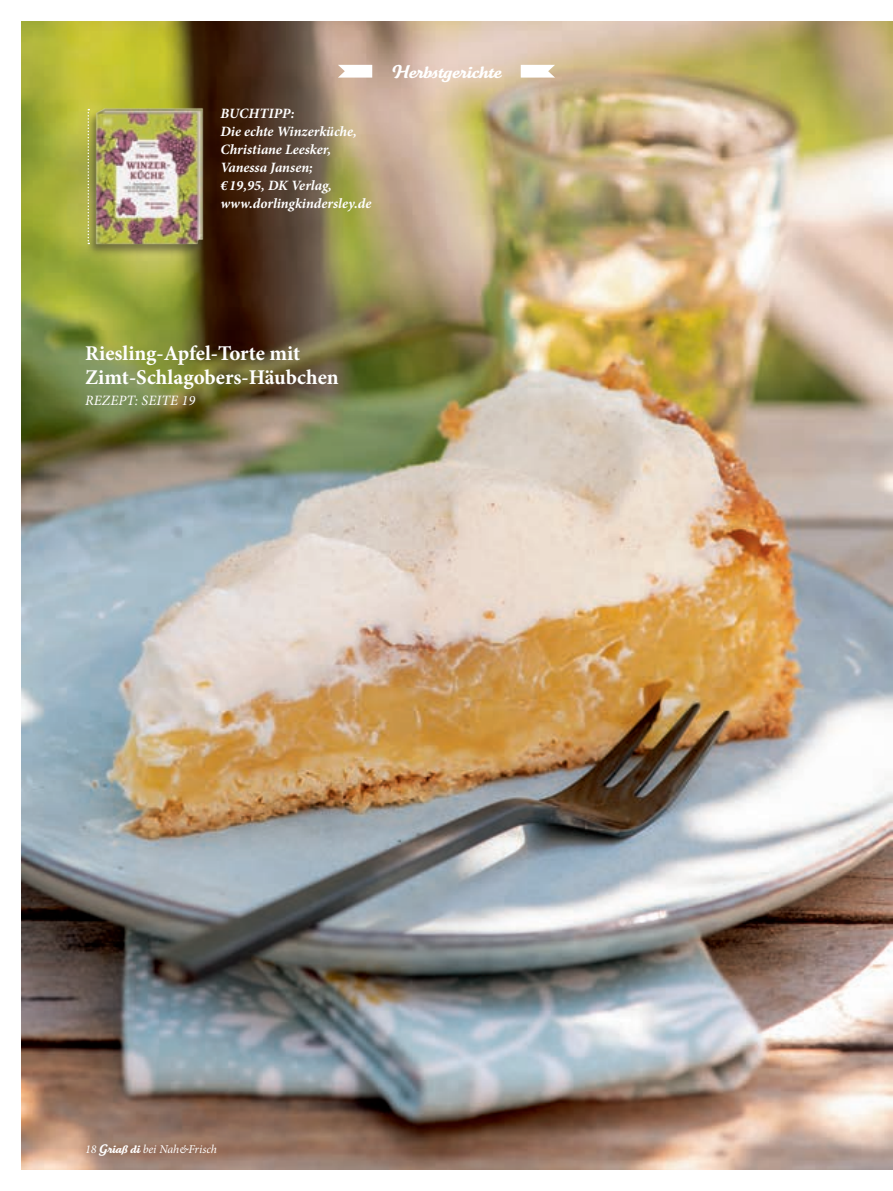
<style>
.page{position:relative;width:893px;height:1191px;background:#fff}
.page>*{position:absolute;margin:0;border:0;box-sizing:border-box;transform-origin:0 0}
.t1{font:700 21px/24px "Minion Pro";color:#fff}
.t2{font:18px "Tartine Script Pro Bld";color:#fff}
.t3{font:italic 700 14.25px/18px "Minion Pro";color:#fff}
.t4{font:italic 14.25px "Minion Pro";letter-spacing:.01em;color:#fff}
.t5{font:italic 12px "Minion Pro";color:#fff}
.s1{font-family:"Tartine Script Pro Bld";font-style:normal}
</style>
<div class="page">
<img style="left:21px;top:21px;width:872px;height:1148px">
<svg style="left:338px;top:65px;width:34px;height:13px"></svg>
<svg style="left:521px;top:65px;width:34px;height:13px"></svg>
<div style="left:86px;top:107px;width:121px;height:149px;background:#231f20;opacity:.49"></div>
<img style="left:93px;top:106px;width:113px;height:141px">
<svg style="left:88px;top:109px;width:1px;height:135px"></svg>
<p class="t3" style="left:220px;top:104px;width:153px">BUCHTIPP:<br>Die echte Winzerküche,<br>Christiane Leesker,<br>Vanessa Jansen;<br>€ 19,95, DK Verlag, www.dorlingkindersley.de</p>
<p class="t2" style="left:392px;top:61px;width:111px">Herbstgerichte</p>
<h1 class="t1" style="left:85px;top:341px;width:255px">Riesling-Apfel-Torte mit<br>Zimt-Schlagobers-Häubchen</h1>
<p class="t4" style="left:85px;top:390px;width:112px">REZEPT: SEITE 19</p>
<p class="t5" style="left:85px;top:1141px;width:133px">18 <span class="s1">Griaß di</span> bei Nah&amp;Frisch</p>
</div>
